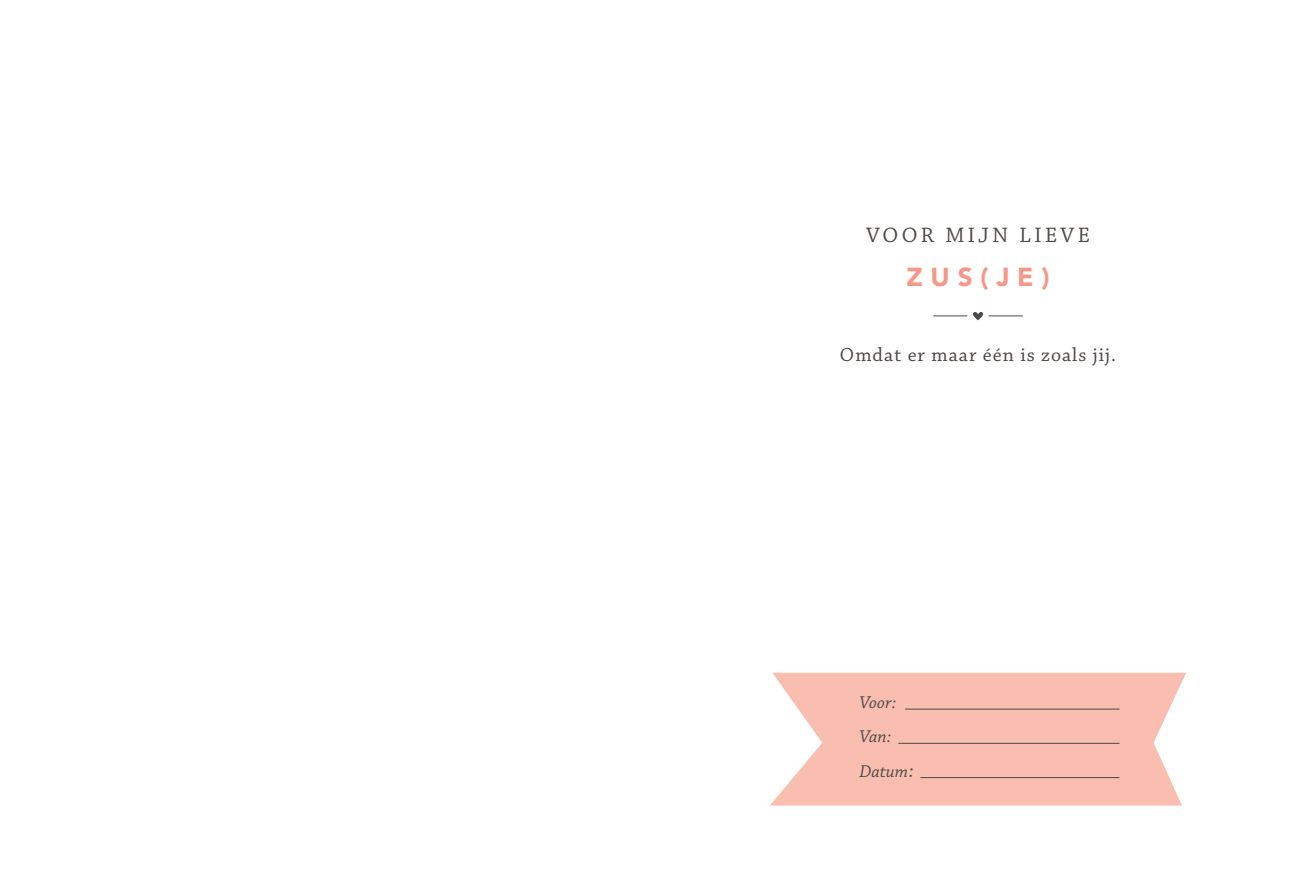
<style>
.page{position:relative;width:1304px;height:896px;background:#fff}
.page>*{position:absolute;margin:0;border:0;box-sizing:border-box;transform-origin:0 0}
.t1{font:900 26px "Avenir";color:#f69788}
.t2{font:22px "Chaparral Pro";letter-spacing:.15em;color:#4d4845}
.t3{font:20px "Chaparral Pro";letter-spacing:.05em;color:#4d4845}
.t4{font:italic 18px/34.2px "Chaparral Pro";color:#4d4845}
.s1{font-family:"Avenir"}
</style>
<div class="page">
<svg style="left:770px;top:673px;width:416px;height:132px;background:#fac4b9"></svg>
<hr style="left:905px;top:709px;width:214px;height:1px;background:#4d4845">
<hr style="left:898px;top:743px;width:221px;height:1px;background:#4d4845">
<hr style="left:920px;top:777px;width:199px;height:1px;background:#4d4845">
<hr style="left:933px;top:315px;width:34px;height:1px;background:#4d4845">
<hr style="left:989px;top:315px;width:34px;height:1px;background:#4d4845">
<svg style="left:973px;top:312px;width:10px;height:8px"></svg>
<p class="t2" style="left:866px;top:223px;width:225px">VOOR MIJN LIEVE</p>
<h1 class="t1" style="left:906px;top:255px;width:145px">ZUS(JE)</h1>
<p class="t3" style="left:840px;top:343px;width:278px">Omdat er maar één is zoals jij.</p>
<p class="t4" style="left:859px;top:686px;width:55px">Voor:<br>Van:<br>Datum<span class="s1">:</span></p>
</div>
